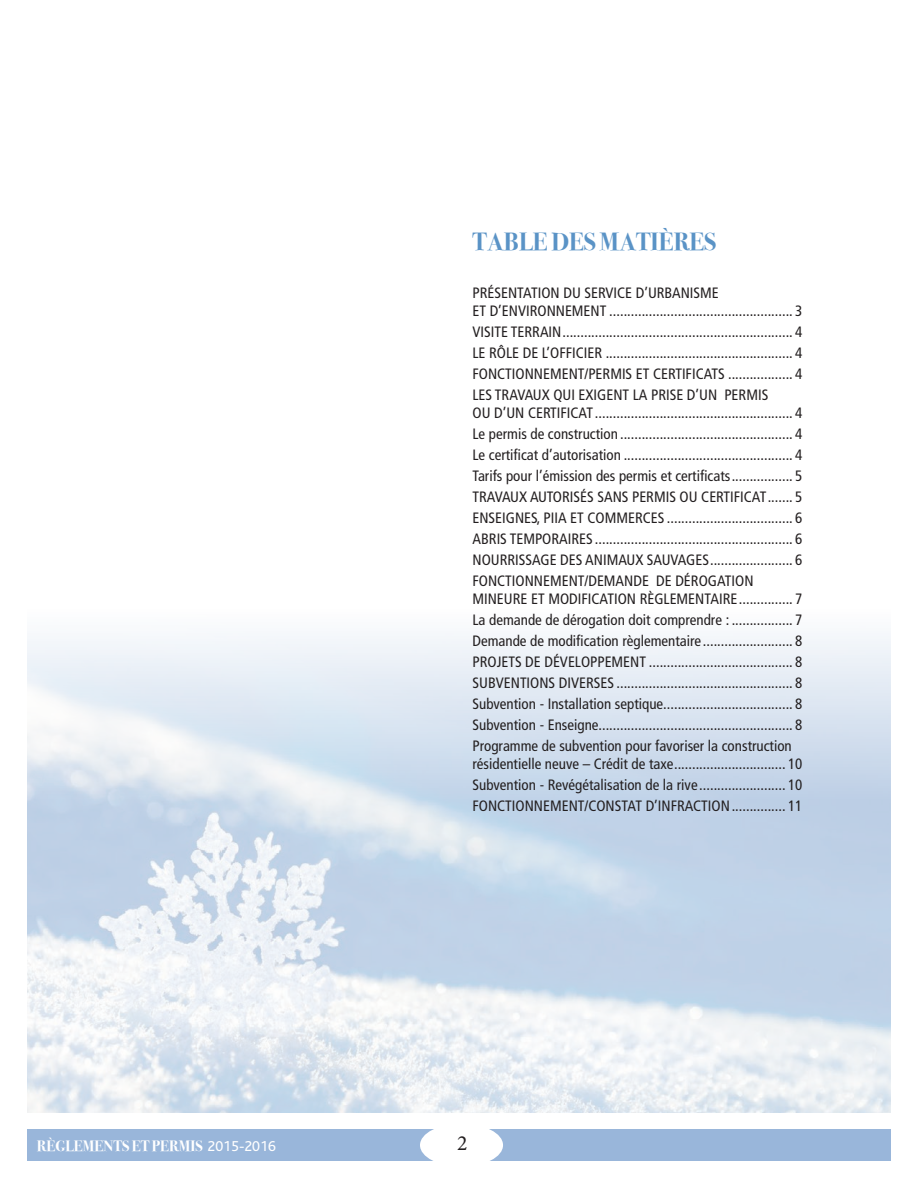
<style>
.page{position:relative;width:918px;height:1188px;background:#fff}
.page>*{position:absolute;margin:0;border:0;box-sizing:border-box;transform-origin:0 0}
.t1{font:700 24.75px "Bodoni Svty Two OSITCTT";color:#5a93c6}
.t2{font:21.6px "Minion Pro";color:#231f20}
.t3{font:condensed 15px/21px "Frutiger";color:#231f20;text-align:justify}
.t4{font:700 15px "Bodoni Svty Two OSITCTT";color:#fff}
.s1{font-family:"Bliss";font-weight:400}
</style>
<div class="page">
<div style="left:27px;top:1130px;width:864px;height:31px;background:#99b6da"></div>
<div style="left:420px;top:1124px;width:83px;height:43px;background:#fff;border-radius:50%"></div>
<img style="left:27px;top:636px;width:864px;height:476px">
<p class="t4" style="left:37px;top:1137px;width:240px">RÈGLEMENTS ET PERMIS <span class="s1">2015-2016</span></p>
<h1 class="t1" style="left:472px;top:227px;width:245px">TABLE DES MATIÈRES</h1>
<p class="t3" style="left:472px;top:284px;width:332px;line-height:18px">PRÉSENTATION DU SERVICE D’URBANISME<br>ET D’ENVIRONNEMENT ................................................... 3</p>
<p class="t3" style="left:472px;top:321px;width:332px">VISITE TERRAIN................................................................ 4<br>LE RÔLE DE L’OFFICIER .................................................... 4<br>FONCTIONNEMENT/PERMIS ET CERTIFICATS .................. 4<br>LES TRAVAUX QUI EXIGENT LA PRISE D’UN PERMIS</p>
<p class="t3" style="left:472px;top:402px;width:332px">OU D’UN CERTIFICAT ....................................................... 4<br>Le permis de construction ................................................ 4<br>Le certificat d’autorisation ............................................... 4<br>Tarifs pour l’émission des permis et certificats................. 5<br>TRAVAUX AUTORISÉS SANS PERMIS OU CERTIFICAT....... 5<br>ENSEIGNES, PIIA ET COMMERCES ................................... 6<br>ABRIS TEMPORAIRES ....................................................... 6<br>NOURRISSAGE DES ANIMAUX SAUVAGES....................... 6<br>FONCTIONNEMENT/DEMANDE DE DÉROGATION</p>
<p class="t3" style="left:472px;top:588px;width:332px">MINEURE ET MODIFICATION RÈGLEMENTAIRE............... 7<br>La demande de dérogation doit comprendre : ................. 7<br>Demande de modification règlementaire......................... 8<br>PROJETS DE DÉVELOPPEMENT ........................................ 8<br>SUBVENTIONS DIVERSES ................................................. 8<br>Subvention - Installation septique.................................... 8<br>Subvention - Enseigne...................................................... 8<br>Programme de subvention pour favoriser la construction</p>
<p class="t3" style="left:472px;top:753px;width:331px">résidentielle neuve – Crédit de taxe............................... 10<br>Subvention - Revégétalisation de la rive........................ 10<br>FONCTIONNEMENT/CONSTAT D’INFRACTION............... 11</p>
<h2 class="t2" style="left:457px;top:1128px;width:12px">2</h2>
</div>
